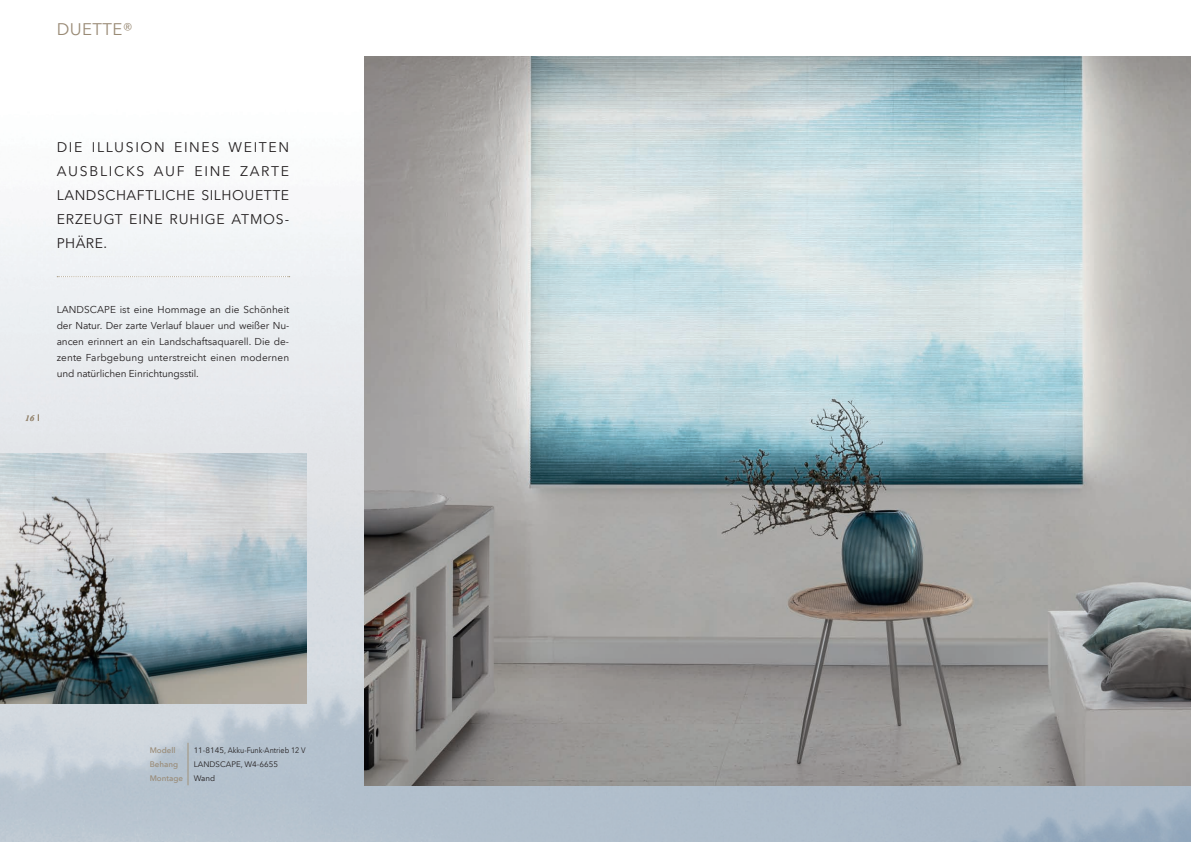
<style>
.page{position:relative;width:1191px;height:842px;background:#fff}
.page>*{position:absolute;margin:0;border:0;box-sizing:border-box;transform-origin:0 0}
.t1{font:16.8px "Avenir Next LT Com";letter-spacing:.025em;color:#998a75}
.t2{font:14px/24px "Avenir Next LT Com";letter-spacing:.035em;color:#231f20;text-align:justify}
.t3{font:10px/16px "Avenir Next LT Com";letter-spacing:-.01em;color:#231f20;text-align:justify}
.t4{font:italic 600 9px "Garamond Premr Pro";color:#998a75}
.t5{font:8px "Avenir Next LT Com";color:#231f20}
.t6{font:500 8px "Avenir Next LT Com";color:#998a75}
</style>
<div class="page">
<img style="left:0;top:56px;width:1191px;height:786px">
<img style="left:364px;top:57px;width:827px;height:728px">
<img style="left:0;top:454px;width:306px;height:249px">
<svg style="left:57px;top:276px;width:233px;height:1px"></svg>
<svg style="left:188px;top:743px;width:1px;height:42px"></svg>
<h1 class="t1" style="left:57px;top:20px;width:78px">DUETTE®</h1>
<h2 class="t2" style="left:57px;top:135px;width:234px">DIE ILLUSION EINES WEITEN AUSBLICKS AUF EINE ZARTE LANDSCHAFTLICHE SILHOUETTE ERZEUGT EINE RUHIGE ATMOS-PHÄRE.</h2>
<p class="t4" style="left:25px;top:412px;width:10px">16</p>
<p class="t3" style="left:57px;top:301px;width:234px">LANDSCAPE ist eine Hommage an die Schönheit der Natur. Der zarte Verlauf blauer und weißer Nu&shy;ancen erinnert an ein Landschaftsaquarell. Die de&shy;zente Farbgebung unterstreicht einen modernen und natürlichen Einrichtungsstil.</p>
<p class="t6" style="left:150px;top:745px;width:27px">Modell</p>
<p class="t5" style="left:194px;top:745px;width:113px">11-8145, Akku-Funk-Antrieb 12 V</p>
<p class="t6" style="left:150px;top:759px;width:30px">Behang</p>
<p class="t5" style="left:194px;top:759px;width:86px">LANDSCAPE, W4-6655</p>
<p class="t6" style="left:150px;top:774px;width:35px">Montage</p>
<p class="t5" style="left:194px;top:774px;width:23px">Wand</p>
</div>
